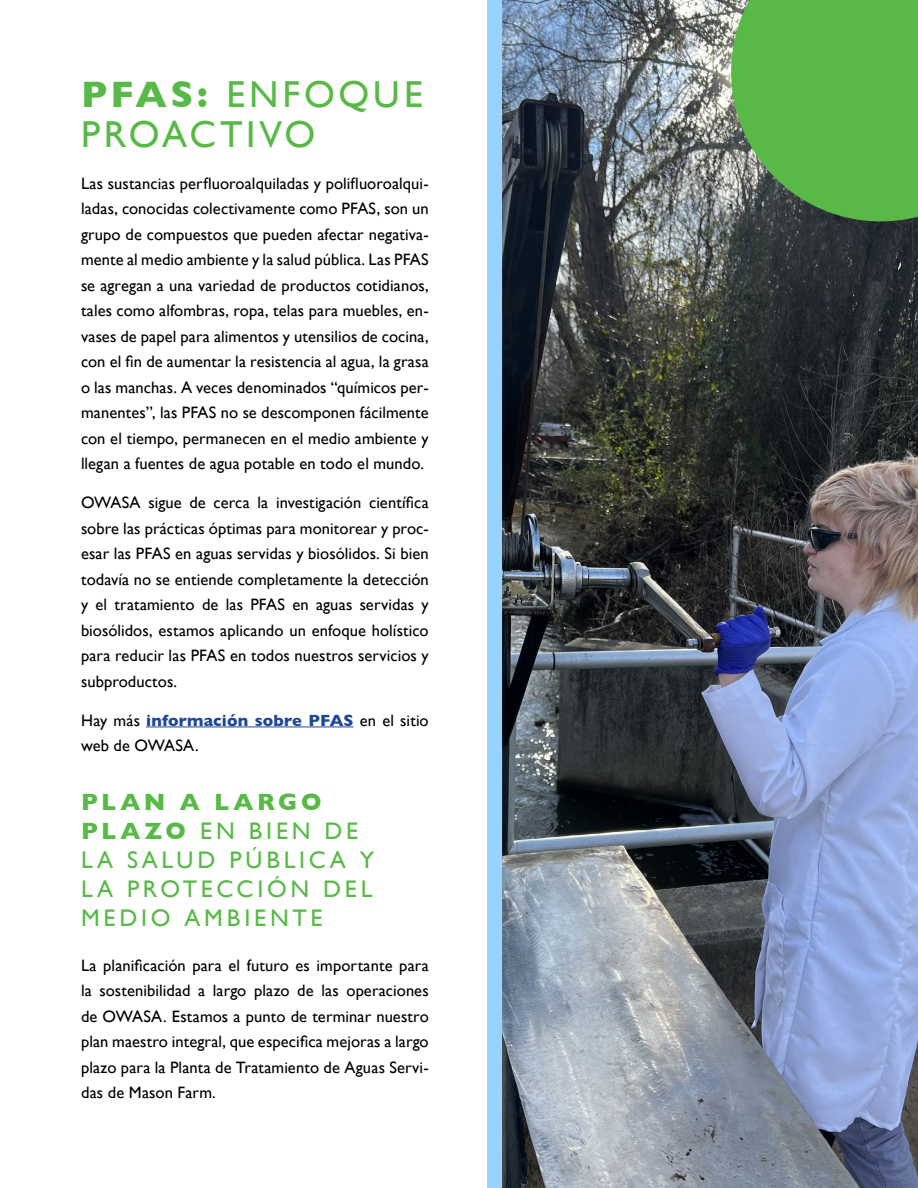
<style>
.page{position:relative;width:918px;height:1188px;background:#fff}
.page>*{position:absolute;margin:0;border:0;box-sizing:border-box;transform-origin:0 0}
.t1{font:37.5px/40.5px "Gill Sans";letter-spacing:.1em;color:#58b947}
.t2{font:24px/28.8px "Gill Sans";letter-spacing:.155em;color:#58b947}
.t3{font:16.5px/25.5px "Gill Sans";letter-spacing:.005em;color:#000;text-align:justify}
.s1{font-weight:700}
.s2{font-weight:700;color:#1e4797}
</style>
<div class="page">
<img style="left:502px;top:0;width:416px;height:1188px">
<svg style="left:731px;top:0;width:187px;height:221px;background:#59ae4b"></svg>
<hr style="left:146px;top:727px;width:208px;height:1px;background:#1e4797">
<div style="left:487px;top:0;width:15px;height:1188px;background:#98d3ff"></div>
<h1 class="t1" style="left:81px;top:74px;width:343px"><span class="s1">PFAS:</span> ENFOQUE<br>PROACTIVO</h1>
<p class="t3" style="left:81px;top:170px;width:349px">Las sustancias perfluoroalquiladas y polifluoroalqui&shy;ladas, conocidas colectivamente como PFAS, son un grupo de compuestos que pueden afectar negativa&shy;mente al medio ambiente y la salud pública. Las PFAS se agregan a una variedad de productos cotidianos, tales como alfombras, ropa, telas para muebles, en&shy;vases de papel para alimentos y utensilios de cocina, con el fin de aumentar la resistencia al agua, la grasa o las manchas. A veces denominados “químicos per&shy;manentes”, las PFAS no se descomponen fácilmente con el tiempo, permanecen en el medio ambiente y llegan a fuentes de agua potable en todo el mundo.</p>
<p class="t3" style="left:81px;top:490px;width:349px">OWASA sigue de cerca la investigación científica sobre las prácticas óptimas para monitorear y proc&shy;esar las PFAS en aguas servidas y biosólidos. Si bien todavía no se entiende completamente la detección y el tratamiento de las PFAS en aguas servidas y biosólidos, estamos aplicando un enfoque holístico para reducir las PFAS en todos nuestros servicios y subproductos.</p>
<p class="t3" style="left:81px;top:707px;width:349px">Hay más <span class="s2">información sobre PFAS</span> en el sitio web de OWASA.</p>
<h2 class="t2" style="left:81px;top:788px;width:295px"><span class="s1">PLAN A LARGO<br>PLAZO</span> EN BIEN DE<br>LA SALUD PÚBLICA Y<br>LA PROTECCIÓN DEL<br>MEDIO AMBIENTE</h2>
<p class="t3" style="left:81px;top:952px;width:349px">La planificación para el futuro es importante para la sostenibilidad a largo plazo de las operaciones de OWASA. Estamos a punto de terminar nuestro plan maestro integral, que especifica mejoras a largo plazo para la Planta de Tratamiento de Aguas Servi&shy;das de Mason Farm.</p>
</div>
